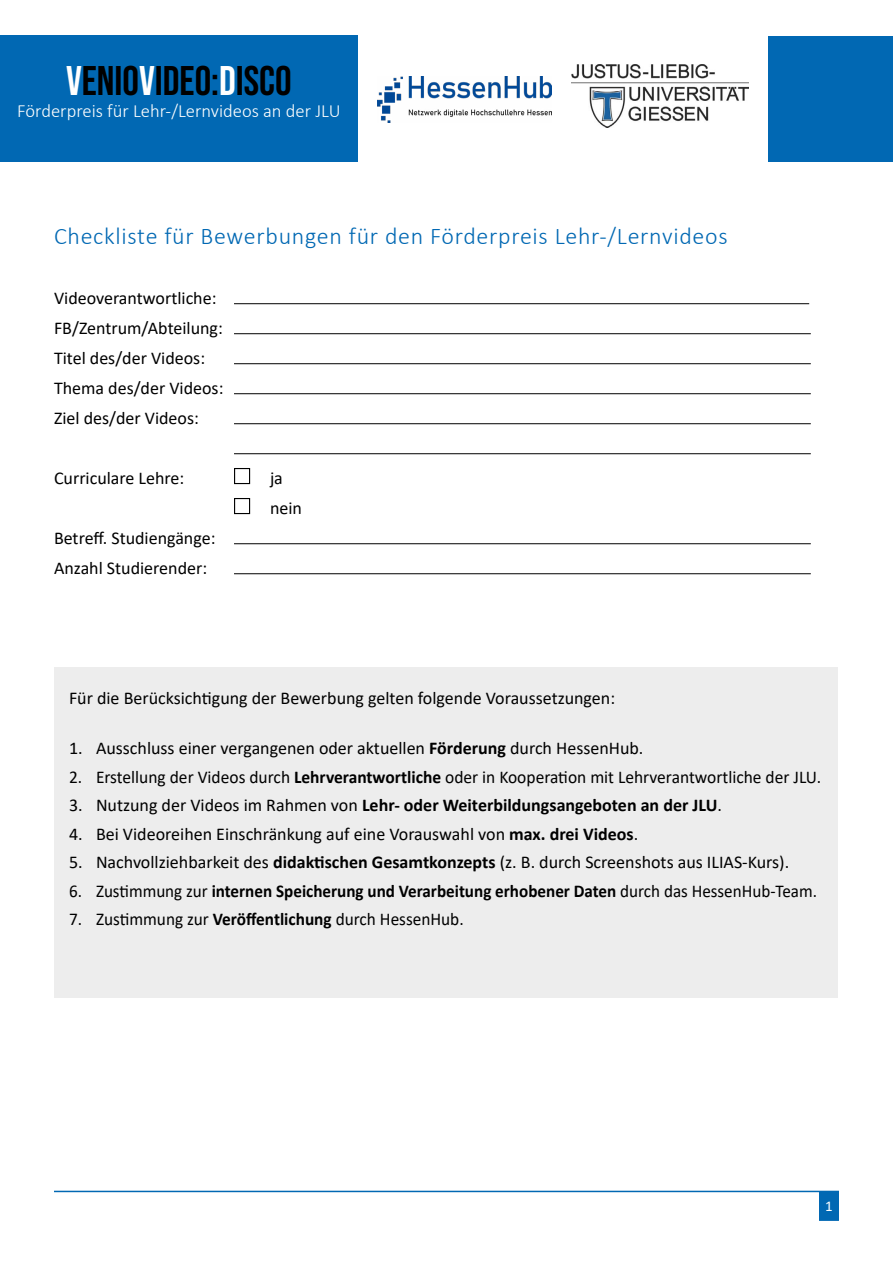
<style>
.page{position:relative;width:893px;height:1263px;background:#fff}
.page>*{position:absolute;margin:0;border:0;box-sizing:border-box;transform-origin:0 0}
.t1{font:41.4px "Bebas Neue";color:#000}
.t2{font:300 24px "Calibri";letter-spacing:.03em;color:#0168b3}
.t3{font:300 18.6px "Calibri";color:#fff}
.t4{font:18px/30px "Calibri";color:#000}
.t5{font:700 18px "Calibri";color:#000;scale:.95 1}
.t6{font:700 18px "Calibri";color:#000}
.t7{font:18px "Calibri";color:#000;scale:.96 1}
.t8{font:15px "Calibri";color:#fff}
.s1{color:#fff}
.s2{font-weight:700}
.s3{font-weight:400}
</style>
<div class="page">
<div style="left:54px;top:667px;width:783px;height:330px;background:#ededed"></div>
<hr style="left:54px;top:1191px;width:785px;height:1px;background:#0168b3">
<div style="left:819px;top:1191px;width:20px;height:30px;background:#0168b3"></div>
<img style="left:572px;top:65px;width:177px;height:62px">
<img style="left:377px;top:76px;width:175px;height:46px">
<div style="left:0;top:36px;width:358px;height:126px;background:#0168b3"></div>
<div style="left:768px;top:37px;width:125px;height:125px;background:#0168b3"></div>
<hr style="left:234px;top:303px;width:575px;height:1px;background:#000">
<hr style="left:234px;top:333px;width:577px;height:1px;background:#000">
<hr style="left:234px;top:363px;width:577px;height:1px;background:#000">
<hr style="left:234px;top:393px;width:577px;height:1px;background:#000">
<hr style="left:234px;top:423px;width:577px;height:1px;background:#000">
<hr style="left:234px;top:453px;width:577px;height:1px;background:#000">
<div style="left:234px;top:468px;width:16px;height:16px;border:1px solid #000"></div>
<div style="left:234px;top:498px;width:16px;height:16px;border:1px solid #000"></div>
<hr style="left:234px;top:543px;width:577px;height:1px;background:#000">
<hr style="left:234px;top:573px;width:577px;height:1px;background:#000">
<h1 class="t1" style="left:66px;top:57px;width:227px"><span class="s1">V</span>ENIO<span class="s1">V</span>IDEO:<span class="s1">D</span>ISCO</h1>
<p class="t3" style="left:17px;top:100px;width:325px">Förderpreis für Lehr-/Lernvideos an der JLU</p>
<h2 class="t2" style="left:54px;top:221px;width:675px">Checkliste für Bewerbungen für den Förderpreis Lehr-/Lernvideos</h2>
<p class="t4" style="left:54px;top:283px;width:171px">Videoverantwortliche:<br>FB/Zentrum/Abteilung:<br>Titel des/der Videos:<br>Thema des/der Videos:<br>Ziel des/der Videos:</p>
<p class="t4" style="left:54px;top:463px;width:132px">Curriculare Lehre:</p>
<p class="t4" style="left:270px;top:463px;width:33px">ja nein</p>
<p class="t4" style="left:54px;top:523px;width:163px">Betreff. Studiengänge:<br>Anzahl Studierender:</p>
<p class="t4" style="left:69px;top:683px;width:548px">Für die Berücksichtigung der Bewerbung gelten folgende Voraussetzungen:</p>
<p class="t4" style="left:69px;top:733px;width:576px">1. Ausschluss einer vergangenen oder aktuellen <span class="s2">Förderung</span> durch HessenHub.</p>
<p class="t4" style="left:69px;top:761px;width:754px">2. Erstellung der Videos durch <span class="s2">Lehrverantwortliche</span> oder in Kooperation mit Lehrverantwortliche der JLU.</p>
<p class="t6" style="left:69px;top:793px;width:654px"><span class="s3">3. Nutzung der Videos im Rahmen von</span> Lehr- oder Weiterbildungsangeboten an der JLU<span class="s3">.</span></p>
<p class="t4" style="left:69px;top:818px;width:571px">4. Bei Videoreihen Einschränkung auf eine Vorauswahl von <span class="s2">max. drei Videos</span>.</p>
<p class="t4" style="left:69px;top:847px;width:722px">5. Nachvollziehbarkeit des <span class="s2">didaktischen Gesamtkonzepts</span> (z. B. durch Screenshots aus ILIAS-Kurs).</p>
<p class="t5" style="left:69px;top:878px;width:789px"><span class="s3">6. Zustimmung zur</span> internen Speicherung und Verarbeitung erhobener Daten <span class="s3">durch das HessenHub-Team.</span></p>
<p class="t7" style="left:69px;top:907px;width:413px">7. Zustimmung zur <span class="s2">Veröffentlichung</span> durch HessenHub.</p>
<p class="t8" style="left:825px;top:1196px;width:9px">1</p>
</div>
